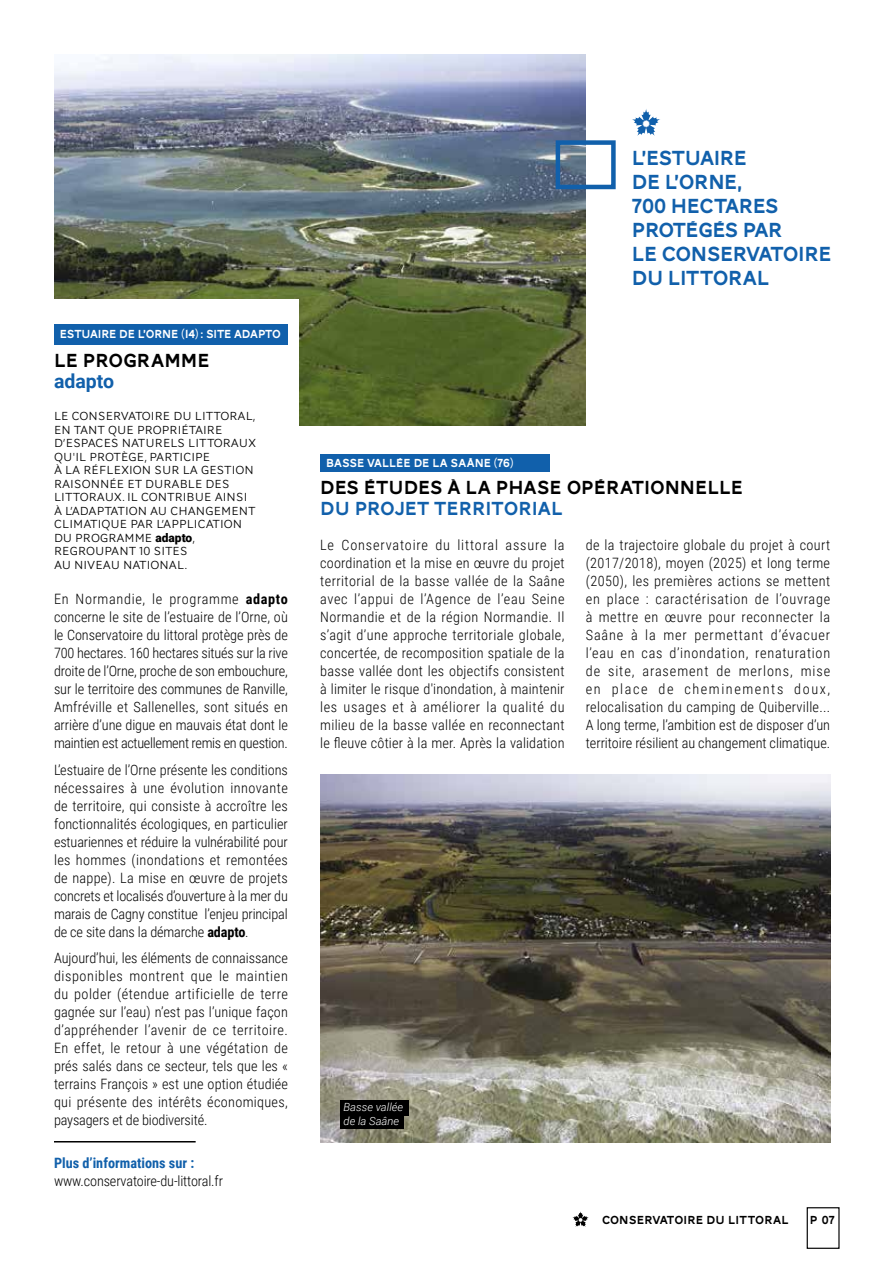
<style>
.page{position:relative;width:893px;height:1263px;background:#fff}
.page>*{position:absolute;margin:0;border:0;box-sizing:border-box;transform-origin:0 0}
.t1{font:21px/24px "AW Conqueror Carved One";letter-spacing:-.02em;color:#1160ab}
.t2{font:19.5px "AW Conqueror Carved One";color:#000}
.t3{font:19.5px "AW Conqueror Carved One";color:#1160ab}
.t4{font:700 19.5px "Roboto";color:#1160ab}
.t5{font:300 14.25px/18px "Roboto Condensed";letter-spacing:-.01em;color:#000;text-align:justify}
.t6{font:700 14.25px "Roboto Condensed";color:#1160ab}
.t7{font:300 12px/13.5px "AW Conqueror Sans";color:#000}
.t8{font:12px "AW Conqueror Carved One";letter-spacing:-.01em;color:#fff}
.t9{font:12px "AW Conqueror Carved One";letter-spacing:.01em;color:#000}
.t10{font:italic 300 11.25px/13.5px "Roboto";color:#fff}
.s1{font-family:"Roboto";font-weight:900}
.s2{font-weight:700}
</style>
<div class="page">
<img style="left:54px;top:54px;width:532px;height:371px">
<div style="left:38px;top:299px;width:261px;height:450px;background:#fff"></div>
<svg style="left:572px;top:1211px;width:17px;height:16px"></svg>
<div style="left:807px;top:1207px;width:33px;height:42px;border:1px solid #000"></div>
<div style="left:54px;top:324px;width:234px;height:20px;background:#1160ab"></div>
<hr style="left:54px;top:1141px;width:142px;height:1px;background:#000">
<div style="left:556px;top:140px;width:60px;height:49px;border:4px solid #1160ab"></div>
<svg style="left:632px;top:109px;width:28px;height:27px"></svg>
<img style="left:320px;top:775px;width:510px;height:367px">
<div style="left:320px;top:454px;width:230px;height:18px;background:#1160ab"></div>
<div style="left:340px;top:1100px;width:68px;height:15px;background:#000"></div>
<div style="left:340px;top:1113px;width:64px;height:16px;background:#000"></div>
<p class="t8" style="left:60px;top:329px;width:223px">ESTUAIRE DE L’ORNE (14) : SITE ADAPTO</p>
<h2 class="t2" style="left:54px;top:351px;width:157px">LE PROGRAMME</h2>
<h2 class="t4" style="left:54px;top:367px;width:62px">adapto</h2>
<p class="t7" style="left:54px;top:409px;width:204px">LE CONSERVATOIRE DU LITTORAL,<br>EN TANT QUE PROPRIÉTAIRE<br>D’ESPACES NATURELS LITTORAUX<br>QU'IL PROTÈGE, PARTICIPE<br>À LA RÉFLEXION SUR LA GESTION<br>RAISONNÉE ET DURABLE DES<br>LITTORAUX. IL CONTRIBUE AINSI<br>À L’ADAPTATION AU CHANGEMENT<br>CLIMATIQUE PAR L’APPLICATION<br>DU PROGRAMME <span class="s1">adapto</span>,<br>REGROUPANT 10 SITES<br>AU NIVEAU NATIONAL.</p>
<p class="t5" style="left:54px;top:589px;width:235px">En Normandie, le programme <span class="s2">adapto </span>concerne le site de l’estuaire de l’Orne, où le Conservatoire du littoral protège près de 700 hectares. 160 hectares situés sur la rive droite de l’Orne, proche de son embouchure, sur le territoire des communes de Ranville, Amfréville et Sallenelles, sont situés en arrière d’une digue en mauvais état dont le maintien est actuellement remis en question.</p>
<p class="t5" style="left:54px;top:760px;width:235px">L’estuaire de l’Orne présente les conditions nécessaires à une évolution innovante de territoire, qui consiste à accroître les fonctionnalités écologiques, en particulier estuariennes et réduire la vulnérabilité pour les hommes (inondations et remontées de nappe). La mise en œuvre de projets concrets et localisés d’ouverture à la mer du marais de Cagny constitue l’enjeu principal de ce site dans la démarche <span class="s2">adapto</span>.</p>
<p class="t5" style="left:54px;top:948px;width:235px">Aujourd’hui, les éléments de connaissance disponibles montrent que le maintien du polder (étendue artificielle de terre gagnée sur l’eau) n’est pas l’unique façon d’appréhender l’avenir de ce territoire.<br>En effet, le retour à une végétation de prés salés dans ce secteur, tels que les « terrains François » est une option étudiée qui présente des intérêts économiques, paysagers et de biodiversité.</p>
<p class="t6" style="left:54px;top:1152px;width:142px">Plus d’informations sur :</p>
<p class="t5" style="left:54px;top:1171px;width:170px">www.conservatoire-du-littoral.fr</p>
<p class="t8" style="left:326px;top:458px;width:189px">BASSE VALLÉE DE LA SAÂNE (76)</p>
<h1 class="t1" style="left:632px;top:147px;width:201px">L’ESTUAIRE<br>DE L’ORNE,<br>700 HECTARES<br>PROTÉGÉS PAR<br>LE CONSERVATOIRE<br>DU LITTORAL</h1>
<h2 class="t2" style="left:320px;top:479px;width:424px">DES ÉTUDES À LA PHASE OPÉRATIONNELLE</h2>
<h2 class="t3" style="left:320px;top:500px;width:244px">DU PROJET TERRITORIAL</h2>
<p class="t5" style="left:320px;top:535px;width:246px">Le Conservatoire du littoral assure la coordination et la mise en œuvre du projet territorial de la basse vallée de la Saâne avec l’appui de l’Agence de l’eau Seine Normandie et de la région Normandie. Il s’agit d’une approche territoriale globale, concertée, de recomposition spatiale de la basse vallée dont les objectifs consistent à limiter le risque d'inondation, à maintenir les usages et à améliorer la qualité du milieu de la basse vallée en reconnectant le fleuve côtier à la mer. Après la validation</p>
<p class="t5" style="left:586px;top:535px;width:246px">de la trajectoire globale du projet à court (2017/2018), moyen (2025) et long terme (2050), les premières actions se mettent en place : caractérisation de l’ouvrage à mettre en œuvre pour reconnecter la Saâne à la mer permettant d’évacuer l’eau en cas d’inondation, renaturation de site, arasement de merlons, mise en place de cheminements doux, relocalisation du camping de Quiberville...<br>A long terme, l’ambition est de disposer d’un territoire résilient au changement climatique.</p>
<p class="t10" style="left:344px;top:1100px;width:61px">Basse vallée de la Saâne</p>
<p class="t9" style="left:602px;top:1215px;width:188px">CONSERVATOIRE DU LITTORAL</p>
<p class="t9" style="left:810px;top:1214px;width:27px">P 07</p>
</div>
